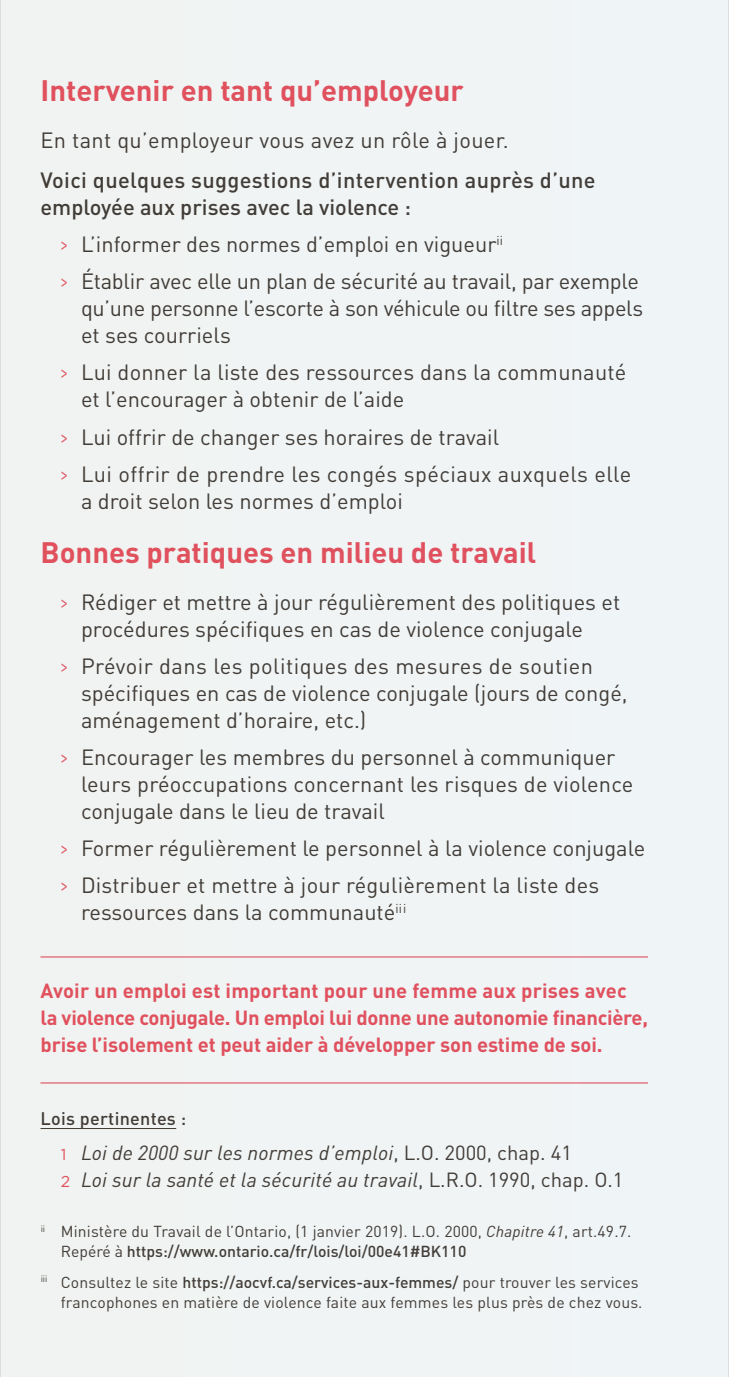
<style>
.page{position:relative;width:729px;height:1377px;background:#f0f4f5}
.page>*{position:absolute;margin:0;border:0;box-sizing:border-box;transform-origin:0 0}
.t1{font:700 29.25px "DIN";color:#ef5563}
.t2{font:21.82px/27px "DIN";color:#47403b}
.t3{font:500 21.82px/27px "DIN";letter-spacing:.015em;color:#47403b}
.t4{font:700 20.25px/27px "DIN";letter-spacing:-.005em;color:#ef5563}
.t5{font:italic 20.25px/27px "DIN";letter-spacing:.005em;color:#47403b}
.t6{font:500 18px "DIN";letter-spacing:.015em;color:#47403b}
.t7{font:15.75px/20.2px "DIN";letter-spacing:.01em;color:#47403b}
.s1{font-family:"Gotham HTF";font-stretch:condensed;font-size:18px;color:#ef5563}
.s2{font-family:"Gotham HTF";font-style:normal;font-size:15.75px;color:#ef5563}
.s3{font-style:normal}
.s4{font-style:italic}
.s5{font-weight:500}
</style>
<div class="page">
<hr style="left:40px;top:956px;width:608px;height:2px;background:#ef5563">
<hr style="left:40px;top:1082px;width:608px;height:2px;background:#ef5563">
<hr style="left:40px;top:1128px;width:136px;height:1px;background:#47403b">
<hr style="left:0;top:0;width:1px;height:1377px;background:#d1d2d4">
<hr style="left:728px;top:0;width:1px;height:1377px;background:#d1d2d4">
<h1 class="t1" style="left:40px;top:71px;width:425px">Intervenir en tant qu’employeur</h1>
<p class="t2" style="left:40px;top:126px;width:470px">En tant qu’employeur vous avez un rôle à jouer.</p>
<p class="t3" style="left:40px;top:166px;width:557px">Voici quelques suggestions d’intervention auprès d’une employée aux prises avec la violence :</p>
<p class="t2" style="left:61px;top:225px;width:580px;line-height:37.1px"><span class="s1">&gt;</span> L’informer des normes d’emploi en vigueur<sup>ii<br></sup><span class="s1">&gt;</span> Établir avec elle un plan de sécurité au travail, par exemple</p>
<p class="t2" style="left:81px;top:294px;width:564px">qu’une personne l’escorte à son véhicule ou filtre ses appels et ses courriels</p>
<p class="t2" style="left:81px;top:359px;width:547px;text-indent:-20px"><span class="s1">&gt;</span> Lui donner la liste des ressources dans la communauté et l’encourager à obtenir de l’aide</p>
<p class="t2" style="left:61px;top:418px;width:572px;line-height:37.1px"><span class="s1">&gt;</span> Lui offrir de changer ses horaires de travail<br><span class="s1">&gt;</span> Lui offrir de prendre les congés spéciaux auxquels elle</p>
<p class="t2" style="left:81px;top:487px;width:323px">a droit selon les normes d’emploi</p>
<h1 class="t1" style="left:40px;top:533px;width:497px">Bonnes pratiques en milieu de travail</h1>
<p class="t2" style="left:81px;top:588px;width:541px;text-indent:-20px"><span class="s1">&gt;</span> Rédiger et mettre à jour régulièrement des politiques et procédures spécifiques en cas de violence conjugale</p>
<p class="t2" style="left:81px;top:652px;width:548px;text-indent:-20px"><span class="s1">&gt;</span> Prévoir dans les politiques des mesures de soutien spécifiques en cas de violence conjugale (jours de congé, aménagement d’horaire, etc.)</p>
<p class="t2" style="left:81px;top:743px;width:554px;text-indent:-20px"><span class="s1">&gt;</span> Encourager les membres du personnel à communiquer leurs préoccupations concernant les risques de violence conjugale dans le lieu de travail</p>
<p class="t2" style="left:61px;top:829px;width:586px;line-height:37.1px"><span class="s1">&gt;</span> Former régulièrement le personnel à la violence conjugale <span class="s1">&gt;</span> Distribuer et mettre à jour régulièrement la liste des</p>
<p class="t2" style="left:81px;top:899px;width:327px">ressources dans la communauté<sup>iii</sup></p>
<p class="t4" style="left:40px;top:976px;width:609px">Avoir un emploi est important pour une femme aux prises avec la violence conjugale. Un emploi lui donne une autonomie financière, brise l’isolement et peut aider à développer son estime de soi.</p>
<p class="t6" style="left:40px;top:1107px;width:147px">Lois pertinentes :</p>
<p class="t5" style="left:61px;top:1139px;width:564px"><span class="s2">1</span> Loi de 2000 sur les normes d’emploi<span class="s3">, L.O. 2000, chap. 41<br></span><span class="s2">2</span> Loi sur la santé et la sécurité au travail<span class="s3">, L.R.O. 1990, chap. O.1</span></p>
<p class="t7" style="left:61px;top:1221px;width:572px;text-indent:-20px"><sup>ii</sup> Ministère du Travail de l’Ontario, (1 janvier 2019). L.O. 2000, <span class="s4">Chapitre 41</span>, art.49.7.<br>Repéré à <span class="s5">https://www.ontario.ca/fr/lois/loi/00e41#BK110</span></p>
<p class="t7" style="left:40px;top:1272px;width:604px;text-align:right"><sup>iii</sup> Consultez le site <span class="s5">https://aocvf.ca/services-aux-femmes/</span> pour trouver les services francophones en matière de violence faite aux femmes les plus près de chez vous.</p>
</div>
